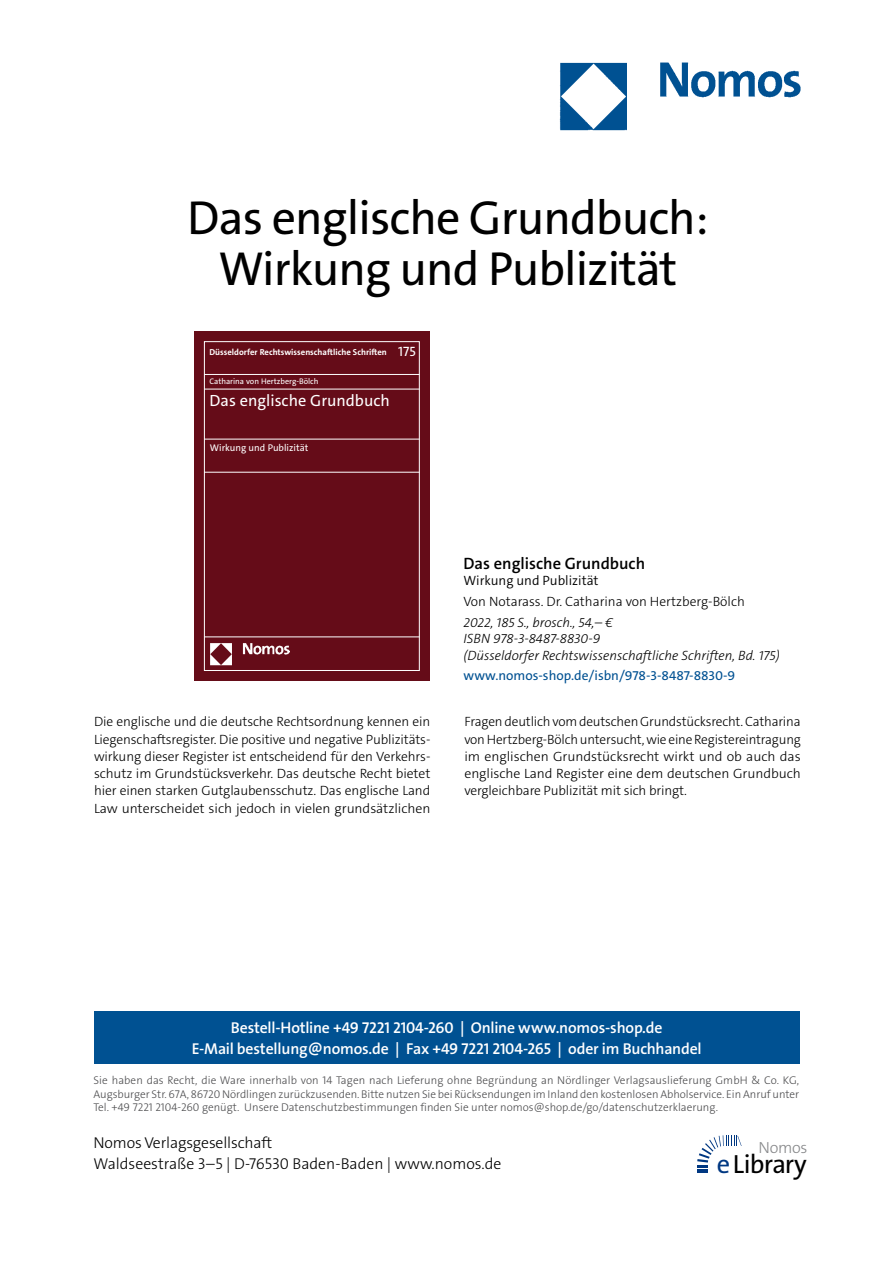
<style>
.page{position:relative;width:893px;height:1263px;background:#fff}
.page>*{position:absolute;margin:0;border:0;box-sizing:border-box;transform-origin:0 0}
._000_Headline{font:48px/51px "The Sans Os F";letter-spacing:-.02em;color:#000;text-align:center}
.t1{font:26.4px "The Sans Os F";letter-spacing:-.03em;color:#000}
._001_Buchtitel{font:600 16.5px "The Sans C5";color:#000}
.t2{font:16.35px "The Sans C5";color:#fff}
.t3{font:300 16.2px "The Sans Os F";letter-spacing:-.02em;color:#87888a}
.t4{font:600 15.75px/21px "The Sans Os F";letter-spacing:-.01em;color:#fff;text-align:center}
.t5{font:300 15.75px/21px "The Sans Os F";color:#000}
._005_Fließtext{font:300 13.5px/17.2px "The Sans C5";letter-spacing:-.005em;color:#000;text-align:justify}
._004_Bibilo{font:italic 300 13.5px/16.5px "The Sans C5";color:#000}
._003_Autor{font:300 13.5px "The Sans C5";color:#000}
.www_link{font:13.5px "The Sans C5";color:#005192}
._002_Untertitel{font:300 13.5px "The Sans C5";color:#000}
.t6{font:300 11.25px/13.5px "The Sans Os F";color:#4b4b4d;text-align:justify}
.t7{font:9.75px "The Sans C5";color:#fff}
.t8{font:700 8.7px "The Sans C5";color:#fff}
.t9{font:8.1px "The Sans C5";color:#fff}
.s1{font-weight:400;font-size:13.5px}
.s2{color:#003882}
</style>
<div class="page">
<img style="left:559px;top:62px;width:242px;height:69px">
<div style="left:94px;top:1011px;width:705px;height:52px;background:#005192"></div>
<svg style="left:697px;top:1135px;width:45px;height:38px"></svg>
<div style="left:194px;top:331px;width:236px;height:349px;background:#650c18"></div>
<div style="left:204px;top:341px;width:216px;height:330px;border:1px solid #fff"></div>
<hr style="left:204px;top:374px;width:216px;height:1px;background:#fff">
<hr style="left:204px;top:389px;width:216px;height:1px;background:#fff">
<hr style="left:204px;top:439px;width:216px;height:1px;background:#fff">
<hr style="left:204px;top:472px;width:216px;height:1px;background:#fff">
<hr style="left:204px;top:637px;width:216px;height:1px;background:#fff">
<img style="left:210px;top:643px;width:79px;height:22px">
<p class="_000_Headline" style="left:187px;top:192px;width:523px">Das englische Grundbuch:<br>Wirkung und Publizität</p>
<p class="t8" style="left:209px;top:347px;width:208px">Düsseldorfer Rechtswissenschaftliche Schriften <span class="s1">175</span></p>
<p class="t2" style="left:209px;top:390px;width:182px">Das englische Grundbuch</p>
<p class="t9" style="left:209px;top:376px;width:110px">Catharina von Hertzberg-Bölch</p>
<p class="t7" style="left:210px;top:441px;width:100px">Wirkung und Publizität</p>
<p class="_001_Buchtitel" style="left:463px;top:552px;width:183px">Das englische Grundbuch</p>
<p class="_002_Untertitel" style="left:463px;top:572px;width:137px">Wirkung und Publizität</p>
<p class="_003_Autor" style="left:463px;top:593px;width:283px">Von Notarass. Dr. Catharina von Hertzberg-Bölch</p>
<p class="_004_Bibilo" style="left:463px;top:614px;width:318px">2022, 185 S., brosch., 54,– €<br>ISBN 978-3-8487-8830-9<br>(Düsseldorfer Rechtswissenschaftliche Schriften, Bd. 175)</p>
<p class="www_link" style="left:463px;top:667px;width:273px">www.nomos-shop.de/isbn/978-3-8487-8830-9</p>
<p class="_005_Fließtext" style="left:94px;top:713px;width:338px">Die englische und die deutsche Rechtsordnung kennen ein Liegenschaftsregister. Die positive und negative Publizitäts&shy;wirkung dieser Register ist entscheidend für den Verkehrs&shy;schutz im Grundstücksverkehr. Das deutsche Recht bietet hier einen starken Gutglaubensschutz. Das englische Land Law unterscheidet sich jedoch in vielen grundsätzlichen</p>
<p class="_005_Fließtext" style="left:464px;top:713px;width:338px">Fragen deutlich vom deutschen Grundstücksrecht. Catharina von Hertzberg-Bölch untersucht, wie eine Registereintragung im englischen Grundstücksrecht wirkt und ob auch das englische Land Register eine dem deutschen Grundbuch vergleichbare Publizität mit sich bringt.</p>
<p class="t4" style="left:192px;top:1017px;width:511px">Bestell-Hotline +49 7221 2104-260 | Online www.nomos-shop.de<br>E-Mail bestellung@nomos.de | Fax +49 7221 2104-265 | oder im Buchhandel</p>
<p class="t6" style="left:94px;top:1074px;width:707px">Sie haben das Recht, die Ware innerhalb von 14 Tagen nach Lieferung ohne Begründung an Nördlinger Verlagsauslieferung GmbH &amp; Co. KG, Augsburger Str. 67A, 86720 Nördlingen zurückzusenden. Bitte nutzen Sie bei Rücksendungen im Inland den kostenlosen Abholservice. Ein Anruf unter Tel. +49 7221 2104-260 genügt. Unsere Datenschutzbestimmungen finden Sie unter nomos@shop.de/go/datenschutzerklaerung.</p>
<p class="t5" style="left:94px;top:1133px;width:409px">Nomos Verlagsgesellschaft<br>Waldseestraße 3–5 | D-76530 Baden-Baden | www.nomos.de</p>
<p class="t3" style="left:758px;top:1137px;width:51px">Nomos</p>
<h2 class="t1" style="left:717px;top:1147px;width:91px"><span class="s2">e</span>Library</h2>
</div>
